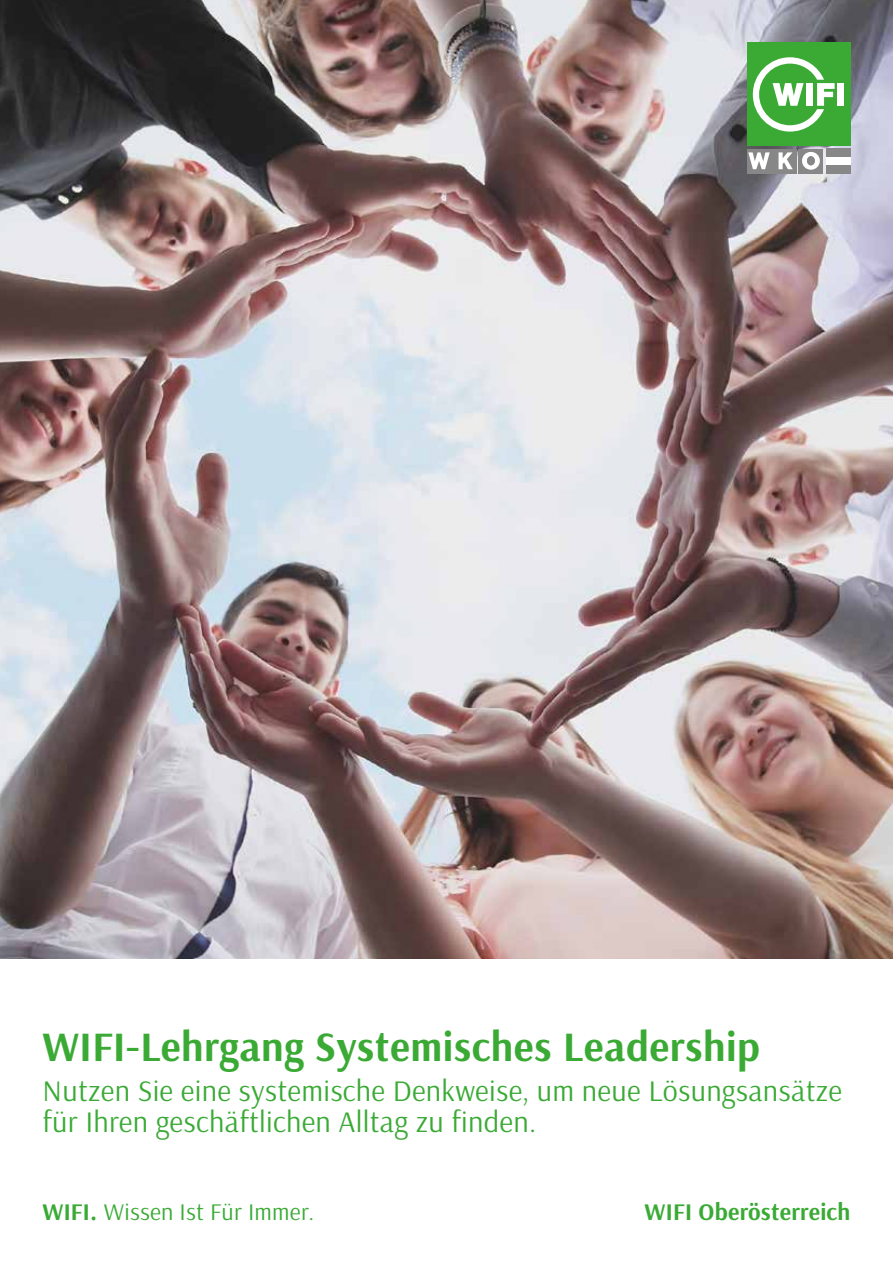
<style>
.page{position:relative;width:893px;height:1263px;background:#fff}
.page>*{position:absolute;margin:0;border:0;box-sizing:border-box;transform-origin:0 0}
.t1{font:700 42px "Arsenal Two";letter-spacing:.01em;color:#3aaa35}
.t2{font:30px/31.5px "Arsenal Two";letter-spacing:.01em;color:#3aaa35}
.t3{font:24px "Arsenal Two";letter-spacing:.01em;color:#3aaa35}
.t4{font:700 24px "Arsenal Two";letter-spacing:.01em;color:#3aaa35}
.s1{font-weight:700}
</style>
<div class="page">
<img style="left:0;top:0;width:893px;height:959px">
<div style="left:747px;top:43px;width:103px;height:103px;background:#3aaa35"></div>
<div style="left:826px;top:157px;width:24px;height:8px;background:#fff"></div>
<div style="left:798px;top:149px;width:25px;height:24px;background:#878787"></div>
<div style="left:773px;top:149px;width:24px;height:24px;background:#878787"></div>
<svg style="left:778px;top:152px;width:15px;height:17px"></svg>
<div style="left:747px;top:149px;width:24px;height:24px;background:#878787"></div>
<svg style="left:748px;top:152px;width:22px;height:17px"></svg>
<div style="left:826px;top:165px;width:24px;height:8px;background:#878787"></div>
<svg style="left:802px;top:152px;width:18px;height:18px"></svg>
<div style="left:807px;top:156px;width:8px;height:9px;background:#878787;border-radius:50%"></div>
<svg style="left:753px;top:57px;width:82px;height:75px"></svg>
<div style="left:837px;top:83px;width:7px;height:23px;background:#fff"></div>
<div style="left:826px;top:149px;width:24px;height:8px;background:#878787"></div>
<h1 class="t1" style="left:43px;top:1020px;width:719px">WIFI-Lehrgang Systemisches Leadership</h1>
<p class="t2" style="left:43px;top:1075px;width:801px">Nutzen Sie eine systemische Denkweise, um neue Lösungsansätze für Ihren geschäftlichen Alltag zu finden.</p>
<p class="t3" style="left:43px;top:1198px;width:273px"><span class="s1">WIFI.</span> Wissen Ist Für Immer.</p>
<p class="t4" style="left:645px;top:1197px;width:207px">WIFI Oberösterreich</p>
</div>
